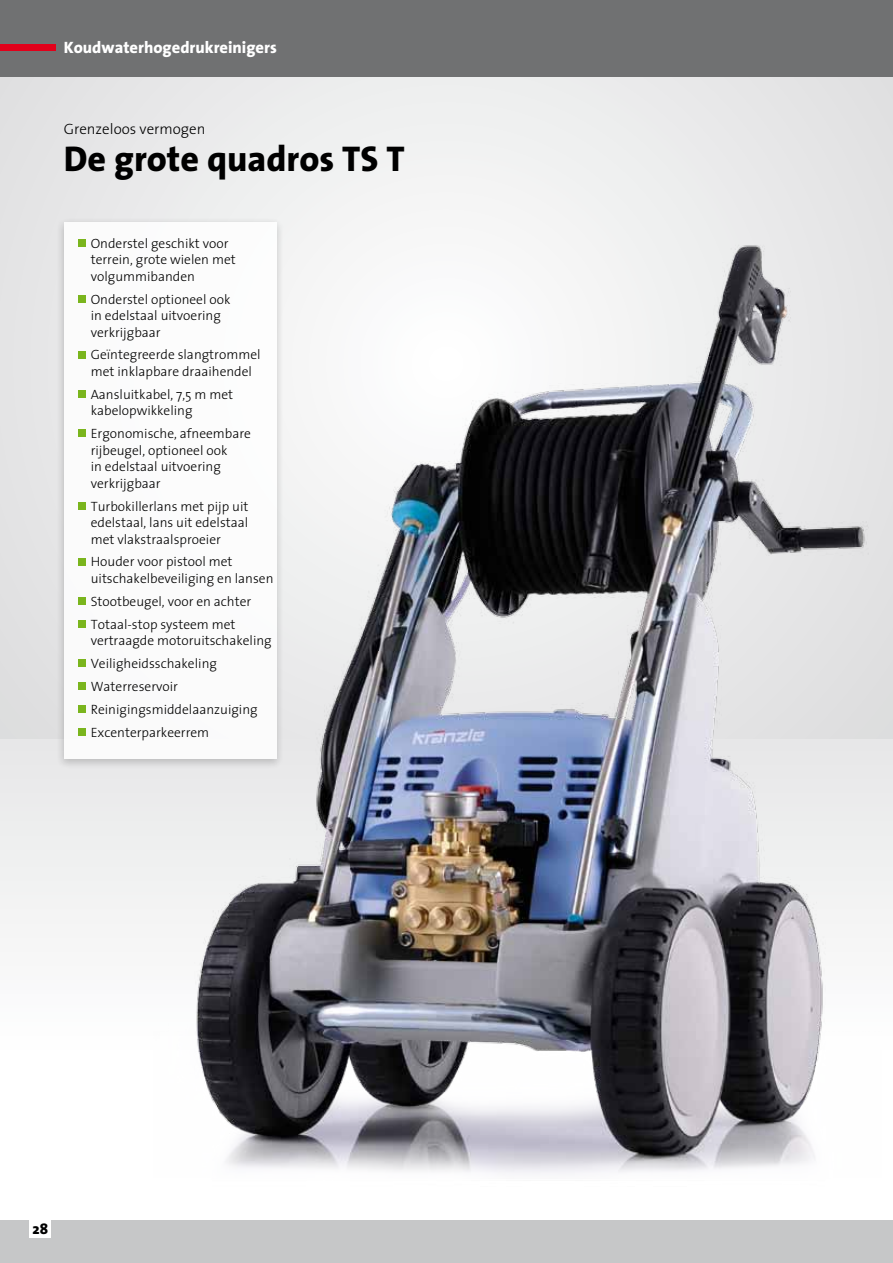
<style>
.page{position:relative;width:893px;height:1263px;background:#fff}
.page>*{position:absolute;margin:0;border:0;box-sizing:border-box;transform-origin:0 0}
.t1{font:800 36px "The Sans";color:#000}
.t2{font:800 16.5px "The Sans";color:#fff}
.t3{font:300 15px "The Sans";color:#000}
.t4{font:800 15px "The Sans";color:#000}
.t5{font:300 13.5px/16.5px "The Sans";color:#000}
</style>
<div class="page">
<div style="left:0;top:1220px;width:893px;height:43px;background:#c6c7c8"></div>
<div style="left:30px;top:1220px;width:21px;height:18px;background:#fff"></div>
<div style="left:0;top:738px;width:893px;height:186px;background:#eeefef"></div>
<div style="left:0;top:77px;width:893px;height:661px;background:#e9e9ea"></div>
<div style="left:0;top:0;width:893px;height:77px;background:#707172"></div>
<div style="left:56px;top:217px;width:228px;height:553px;background:#000;opacity:.23"></div>
<div style="left:64px;top:222px;width:212px;height:537px;background:#fff"></div>
<div style="left:78px;top:239px;width:7px;height:8px;background:#7ab51d"></div>
<div style="left:78px;top:295px;width:7px;height:7px;background:#7ab51d"></div>
<div style="left:78px;top:351px;width:7px;height:7px;background:#7ab51d"></div>
<div style="left:78px;top:390px;width:7px;height:8px;background:#7ab51d"></div>
<div style="left:78px;top:430px;width:7px;height:7px;background:#7ab51d"></div>
<div style="left:78px;top:502px;width:7px;height:7px;background:#7ab51d"></div>
<div style="left:78px;top:558px;width:7px;height:7px;background:#7ab51d"></div>
<div style="left:78px;top:597px;width:7px;height:8px;background:#7ab51d"></div>
<div style="left:78px;top:620px;width:7px;height:8px;background:#7ab51d"></div>
<div style="left:78px;top:659px;width:7px;height:8px;background:#7ab51d"></div>
<div style="left:78px;top:682px;width:7px;height:8px;background:#7ab51d"></div>
<div style="left:78px;top:705px;width:7px;height:8px;background:#7ab51d"></div>
<div style="left:78px;top:728px;width:7px;height:8px;background:#7ab51d"></div>
<div style="left:0;top:45px;width:55px;height:6px;background:#e2001a"></div>
<img style="left:153px;top:238px;width:728px;height:936px">
<p class="t2" style="left:64px;top:34px;width:215px">Koudwaterhogedrukreinigers</p>
<p class="t3" style="left:64px;top:117px;width:143px">Grenzeloos vermogen</p>
<h1 class="t1" style="left:64px;top:128px;width:342px">De grote quadros TS T</h1>
<p class="t5" style="left:91px;top:234px;width:147px">Onderstel geschikt voor terrein, grote wielen met volgummibanden</p>
<p class="t5" style="left:91px;top:290px;width:141px">Onderstel optioneel ook in edelstaal uitvoering verkrijgbaar</p>
<p class="t5" style="left:91px;top:346px;width:171px">Geïntegreerde slangtrommel met inklapbare draaihendel</p>
<p class="t5" style="left:91px;top:385px;width:144px">Aansluitkabel, 7,5 m met kabelopwikkeling</p>
<p class="t5" style="left:91px;top:425px;width:162px">Ergonomische, afneembare rijbeugel, optioneel ook<br>in edelstaal uitvoering verkrijgbaar</p>
<p class="t5" style="left:91px;top:497px;width:159px;text-align:justify">Turbokillerlans met pijp uit edelstaal, lans uit edelstaal met vlakstraalsproeier</p>
<p class="t5" style="left:91px;top:553px;width:184px">Houder voor pistool met uitschakelbeveiliging en lansen</p>
<p class="t5" style="left:91px;top:589px;width:162px;line-height:23px">Stootbeugel, voor en achter<br>Totaal-stop systeem met</p>
<p class="t5" style="left:91px;top:629px;width:183px;line-height:23px">vertraagde motoruitschakeling<br>Veiligheidsschakeling<br>Waterreservoir<br>Reinigingsmiddelaanzuiging<br>Excenterparkeerrem</p>
<p class="t4" style="left:33px;top:1216px;width:17px">28</p>
</div>
